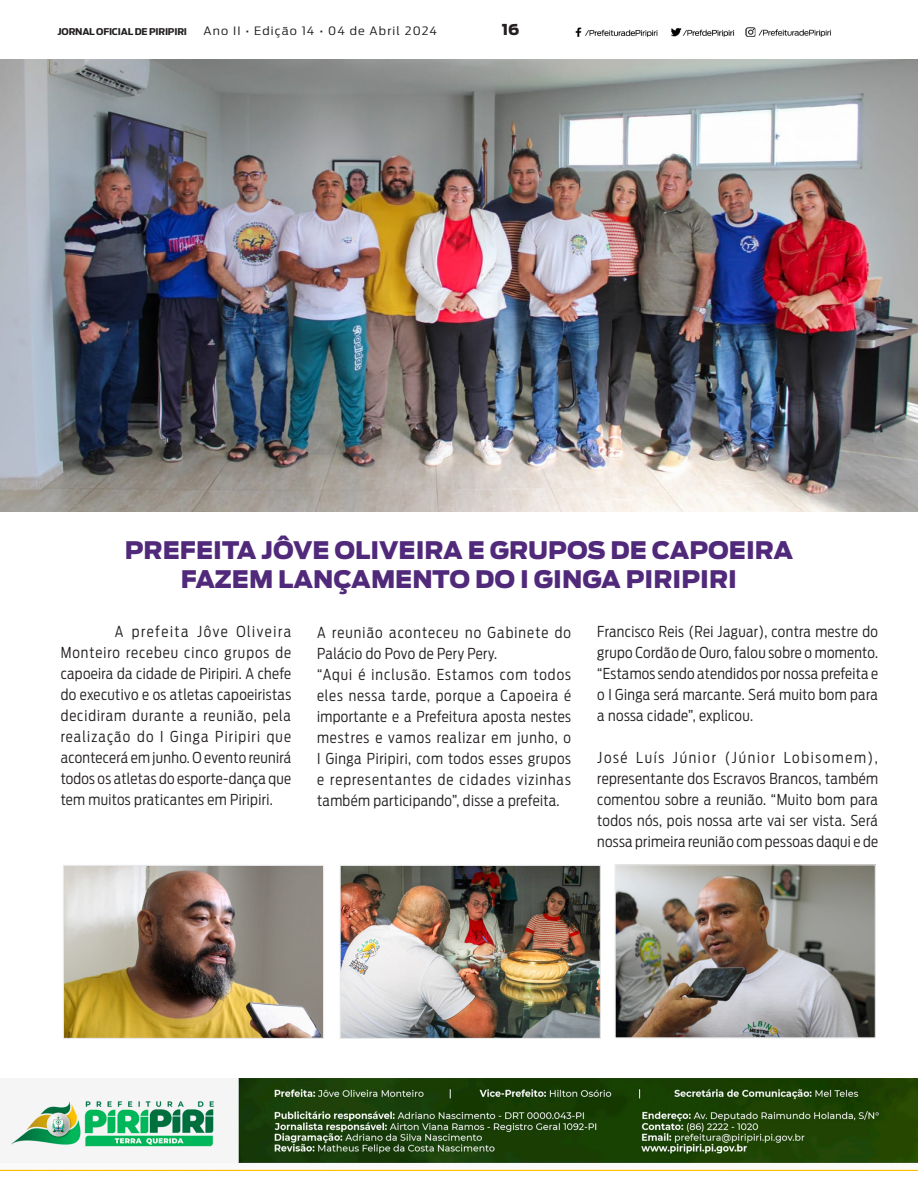
<style>
.page{position:relative;width:918px;height:1188px;background:#fff}
.page>*{position:absolute;margin:0;border:0;box-sizing:border-box;transform-origin:0 0}
.Subtitle__Center{font:900 24px "Ford Antenna";color:#51297b}
.Body__Left_Justify{font:300 15px/21px "Ford Antenna Cond";letter-spacing:.025em;color:#231f20;text-align:justify}
.Body__Left_Justify-2{font:300 15px/21px "Ford Antenna Cond";letter-spacing:.055em;color:#231f20}
.t1{font:900 15px "Ford Antenna";color:#231f20}
.t2{font:300 11.55px "Ford Antenna Cond";letter-spacing:.08em;color:#231f20;scale:1.23 1}
.t3{font:700 9.3px "Ford Antenna Cond";letter-spacing:-.02em;color:#231f20;scale:1.18 1}
</style>
<div class="page">
<img style="left:575px;top:27px;width:256px;height:11px">
<img style="left:0;top:1079px;width:918px;height:92px">
<img style="left:0;top:60px;width:918px;height:451px">
<img style="left:342px;top:867px;width:257px;height:170px">
<div style="left:340px;top:865px;width:261px;height:174px;border:1px solid #e9eaeb"></div>
<img style="left:617px;top:866px;width:257px;height:170px">
<div style="left:615px;top:864px;width:261px;height:174px;border:1px solid #e9eaeb"></div>
<img style="left:65px;top:867px;width:257px;height:170px">
<div style="left:63px;top:865px;width:261px;height:174px;border:1px solid #e9eaeb"></div>
<p class="t3" style="left:58px;top:24px;width:111px">JORNAL OFICIAL DE PIRIPIRI</p>
<p class="t2" style="left:204px;top:21px;width:191px">Ano II • Edição 14 • 04 de Abril 2024</p>
<p class="t1" style="left:502px;top:16px;width:19px">16</p>
<p class="Subtitle__Center" style="left:125px;top:528px;width:670px">PREFEITA JÔVE OLIVEIRA E GRUPOS DE CAPOEIRA</p>
<p class="Subtitle__Center" style="left:181px;top:557px;width:558px">FAZEM LANÇAMENTO DO I GINGA PIRIPIRI</p>
<p class="Body__Left_Justify" style="left:61px;top:619px;width:232px;text-indent:54px">A prefeita Jôve Oliveira Monteiro recebeu cinco grupos de capoeira da cidade de Piripiri. A chefe do executivo e os atletas capoeiristas decidiram durante a reunião, pela realização do I Ginga Piripiri que acontecerá em junho. O evento reunirá todos os atletas do esporte-dança que tem muitos praticantes em Piripiri.</p>
<p class="Body__Left_Justify-2" style="left:317px;top:620px;width:255px">A reunião aconteceu no Gabinete do<br>Palácio do Povo de Pery Pery.</p>
<p class="Body__Left_Justify" style="left:317px;top:662px;width:255px">“Aqui é inclusão. Estamos com todos eles nessa tarde, porque a Capoeira é importante e a Prefeitura aposta nestes mestres e vamos realizar em junho, o I Ginga Piripiri, com todos esses grupos e representantes de cidades vizinhas também participando”, disse a prefeita.</p>
<p class="Body__Left_Justify" style="left:597px;top:619px;width:282px">Francisco Reis (Rei Jaguar), contra mestre do grupo Cordão de Ouro, falou sobre o momento. “Estamos sendo atendidos por nossa prefeita e o I Ginga será marcante. Será muito bom para a nossa cidade”, explicou.</p>
<p class="Body__Left_Justify" style="left:597px;top:745px;width:282px">José Luís Júnior (Júnior Lobisomem), representante dos Escravos Brancos, também comentou sobre a reunião. “Muito bom para todos nós, pois nossa arte vai ser vista. Será nossa primeira reunião com pessoas daqui e de</p>
</div>
